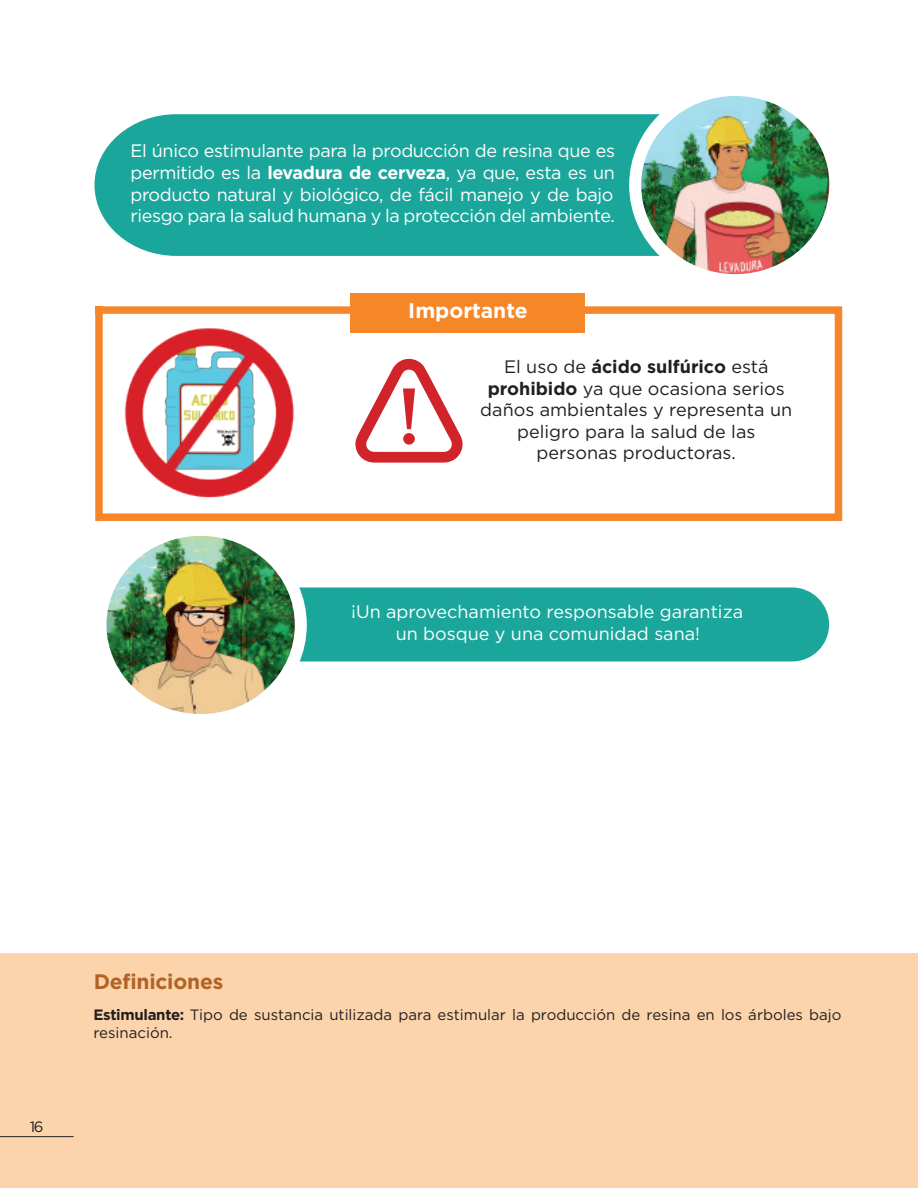
<style>
.page{position:relative;width:918px;height:1188px;background:#fff}
.page>*{position:absolute;margin:0;border:0;box-sizing:border-box;transform-origin:0 0}
.t1{font:700 21px "Gotham";letter-spacing:-.01em;color:#b16325}
.t2{font:700 21px "Gotham";color:#fff}
.t3{font:18px/21.6px "Gotham";letter-spacing:-.015em;color:#fff;text-align:justify}
.t4{font:18px/21.6px "Gotham";color:#231f20;text-align:center}
.t5{font:15px/18px "Gotham";color:#231f20}
.s1{font-weight:700}
</style>
<div class="page">
<svg style="left:95px;top:299px;width:748px;height:222px"></svg>
<div style="left:351px;top:293px;width:234px;height:40px;background:#f58729"></div>
<div style="left:0;top:953px;width:918px;height:235px;background:#fcd4ac"></div>
<hr style="left:0;top:1136px;width:74px;height:1px;background:#231f20">
<div style="left:301px;top:587px;width:528px;height:75px;background:#1ba69c"></div>
<div style="left:95px;top:114px;width:540px;height:142px;background:#1ba69c"></div>
<img style="left:635px;top:97px;width:193px;height:176px">
<div style="left:629px;top:84px;width:212px;height:202px;border:12px solid #fff;border-radius:50%"></div>
<svg style="left:355px;top:357px;width:108px;height:106px"></svg>
<div style="left:403px;top:433px;width:12px;height:12px;background:#d1232a;border-radius:50%"></div>
<img style="left:118px;top:321px;width:179px;height:179px">
<img style="left:107px;top:537px;width:194px;height:176px">
<div style="left:94px;top:524px;width:213px;height:202px;border:12px solid #fff;border-radius:50%"></div>
<p class="t3" style="left:131px;top:140px;width:486px">El único estimulante para la producción de resina que es permitido es la <span class="s1">levadura de cerveza</span>, ya que, esta es un producto natural y biológico, de fácil manejo y de bajo riesgo para la salud humana y la protección del ambiente.</p>
<p class="t2" style="left:408px;top:299px;width:121px">Importante</p>
<p class="t4" style="left:480px;top:356px;width:313px">El uso de <span class="s1">ácido sulfúrico</span> está <span class="s1">prohibido</span> ya que ocasiona serios daños ambientales y representa un peligro para la salud de las personas productoras.</p>
<p class="t3" style="left:351px;top:601px;width:393px;text-align:center">¡Un aprovechamiento responsable garantiza un bosque y una comunidad sana!</p>
<p class="t5" style="left:30px;top:1118px;width:15px">16</p>
<p class="t1" style="left:94px;top:969px;width:131px">Definiciones</p>
<p class="t5" style="left:94px;top:1005px;width:749px"><span class="s1">Estimulante:</span> Tipo de sustancia utilizada para estimular la producción de resina en los árboles bajo resinación.</p>
</div>
